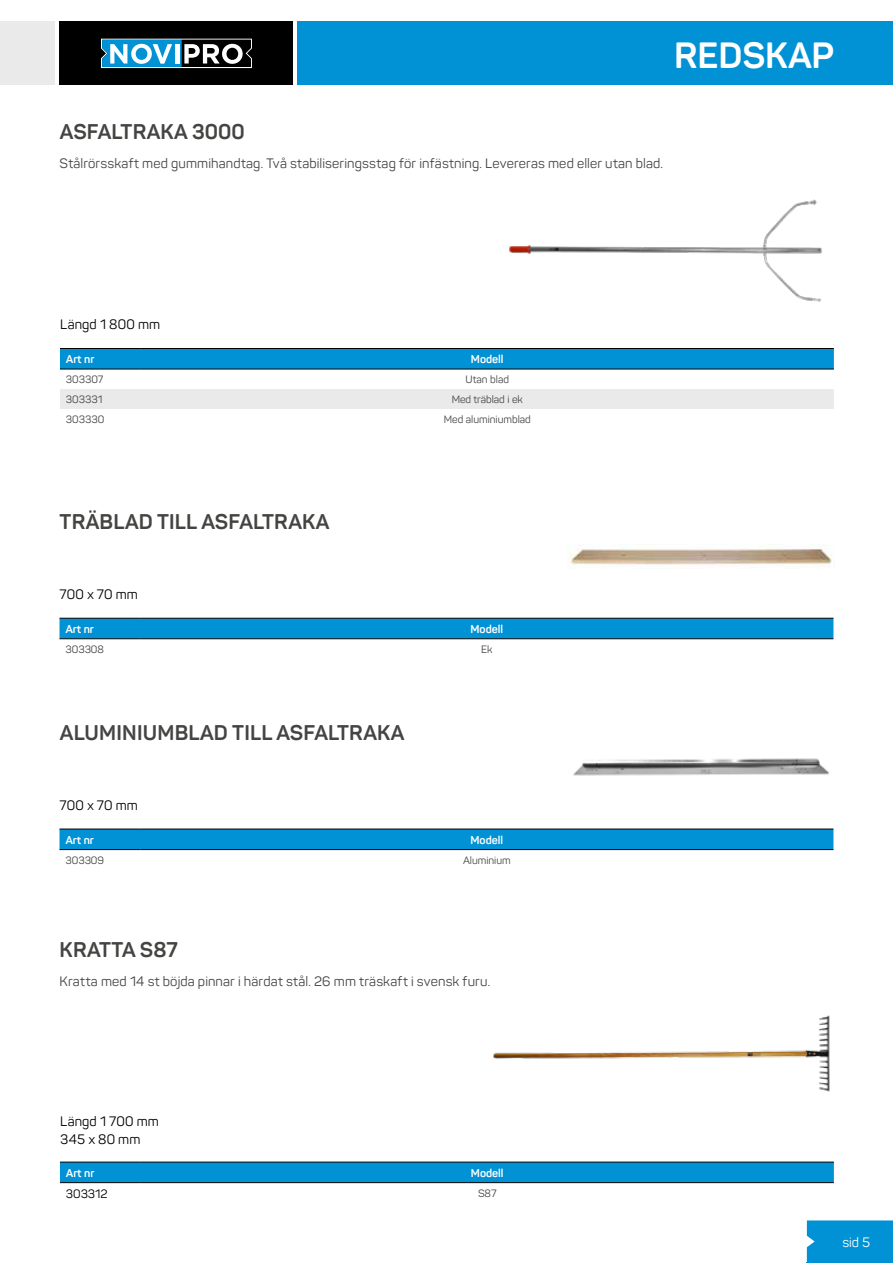
<style>
.page{position:relative;width:893px;height:1263px;background:#fff}
.page>*{position:absolute;margin:0;border:0;box-sizing:border-box;transform-origin:0 0}
.t1{font:700 36px "Panton";color:#fff}
.t2{font:700 21px "Panton";letter-spacing:.01em;color:#444443}
.t3{font:13.5px "Panton";letter-spacing:.015em;color:#444443}
.t4{font:13.5px/18px "Panton";letter-spacing:.015em;color:#000}
.t5{font:13.5px "Panton";color:#fff}
.t6{font:12px "Panton";color:#000}
.t7{font:700 11.25px "Panton";color:#fff}
.t8{font:10.5px "Panton";color:#444443}
</style>
<div class="page">
<hr style="left:807px;top:1262px;width:86px;height:1px;background:#0092d5">
<div style="left:807px;top:1220px;width:86px;height:42px;background:#0092d5"></div>
<div style="left:0;top:21px;width:55px;height:64px;background:#eaeaea"></div>
<div style="left:60px;top:21px;width:233px;height:64px;background:#000"></div>
<svg style="left:101px;top:39px;width:151px;height:29px"></svg>
<div style="left:298px;top:21px;width:595px;height:64px;background:#0092d5"></div>
<img style="left:509px;top:199px;width:313px;height:103px">
<div style="left:60px;top:349px;width:774px;height:20px;background:#0092d5"></div>
<div style="left:60px;top:389px;width:774px;height:20px;background:#eaeaea"></div>
<hr style="left:60px;top:348px;width:81px;height:1px;background:#000">
<hr style="left:141px;top:348px;width:693px;height:1px;background:#000">
<hr style="left:60px;top:369px;width:81px;height:1px;background:#000">
<hr style="left:141px;top:369px;width:693px;height:1px;background:#000">
<img style="left:568px;top:544px;width:266px;height:21px">
<div style="left:60px;top:619px;width:773px;height:21px;background:#0092d5"></div>
<hr style="left:60px;top:618px;width:80px;height:1px;background:#000">
<hr style="left:140px;top:618px;width:693px;height:1px;background:#000">
<hr style="left:60px;top:638px;width:80px;height:1px;background:#000">
<hr style="left:140px;top:638px;width:693px;height:1px;background:#000">
<img style="left:573px;top:758px;width:256px;height:18px">
<div style="left:60px;top:830px;width:773px;height:21px;background:#0092d5"></div>
<hr style="left:60px;top:829px;width:80px;height:1px;background:#000">
<hr style="left:140px;top:829px;width:693px;height:1px;background:#000">
<hr style="left:60px;top:849px;width:80px;height:1px;background:#000">
<hr style="left:140px;top:849px;width:693px;height:1px;background:#000">
<img style="left:493px;top:1015px;width:337px;height:77px">
<div style="left:60px;top:1163px;width:774px;height:21px;background:#0092d5"></div>
<hr style="left:60px;top:1162px;width:81px;height:1px;background:#000">
<hr style="left:141px;top:1162px;width:693px;height:1px;background:#000">
<hr style="left:60px;top:1182px;width:81px;height:1px;background:#000">
<hr style="left:141px;top:1182px;width:693px;height:1px;background:#000">
<h1 class="t1" style="left:674px;top:33px;width:162px">REDSKAP</h1>
<h2 class="t2" style="left:60px;top:119px;width:187px">ASFALTRAKA 3000</h2>
<p class="t3" style="left:60px;top:155px;width:605px">Stålrörsskaft med gummihandtag. Två stabiliseringsstag för infästning. Levereras med eller utan blad.</p>
<p class="t4" style="left:60px;top:315px;width:102px">Längd 1 800 mm</p>
<p class="t7" style="left:66px;top:352px;width:30px">Art nr</p>
<p class="t7" style="left:471px;top:352px;width:34px">Modell</p>
<p class="t8" style="left:66px;top:373px;width:39px">303307</p>
<p class="t8" style="left:466px;top:373px;width:45px">Utan blad</p>
<p class="t8" style="left:66px;top:393px;width:38px">303331</p>
<p class="t8" style="left:452px;top:393px;width:73px">Med träblad i ek</p>
<p class="t8" style="left:66px;top:413px;width:40px">303330</p>
<p class="t8" style="left:444px;top:413px;width:89px">Med aluminiumblad</p>
<h2 class="t2" style="left:60px;top:509px;width:271px">TRÄBLAD TILL ASFALTRAKA</h2>
<p class="t4" style="left:60px;top:585px;width:80px">700 x 70 mm</p>
<p class="t7" style="left:66px;top:622px;width:30px">Art nr</p>
<p class="t7" style="left:471px;top:622px;width:34px">Modell</p>
<p class="t8" style="left:66px;top:643px;width:40px">303308</p>
<p class="t8" style="left:481px;top:643px;width:13px">Ek</p>
<h2 class="t2" style="left:60px;top:719px;width:346px">ALUMINIUMBLAD TILL ASFALTRAKA</h2>
<p class="t4" style="left:60px;top:796px;width:80px">700 x 70 mm</p>
<p class="t7" style="left:66px;top:833px;width:30px">Art nr</p>
<p class="t7" style="left:471px;top:833px;width:34px">Modell</p>
<p class="t8" style="left:66px;top:853px;width:40px">303309</p>
<p class="t8" style="left:463px;top:853px;width:49px">Aluminium</p>
<h2 class="t2" style="left:60px;top:937px;width:120px">KRATTA S87</h2>
<p class="t3" style="left:60px;top:973px;width:432px">Kratta med 14 st böjda pinnar i härdat stål. 26 mm träskaft i svensk furu.</p>
<p class="t4" style="left:60px;top:1112px;width:100px">Längd 1 700 mm<br>345 x 80 mm</p>
<p class="t7" style="left:66px;top:1166px;width:30px">Art nr</p>
<p class="t7" style="left:471px;top:1166px;width:34px">Modell</p>
<p class="t6" style="left:66px;top:1186px;width:43px">303312</p>
<p class="t8" style="left:478px;top:1186px;width:20px">S87</p>
<p class="t5" style="left:842px;top:1233px;width:29px">sid 5</p>
</div>
